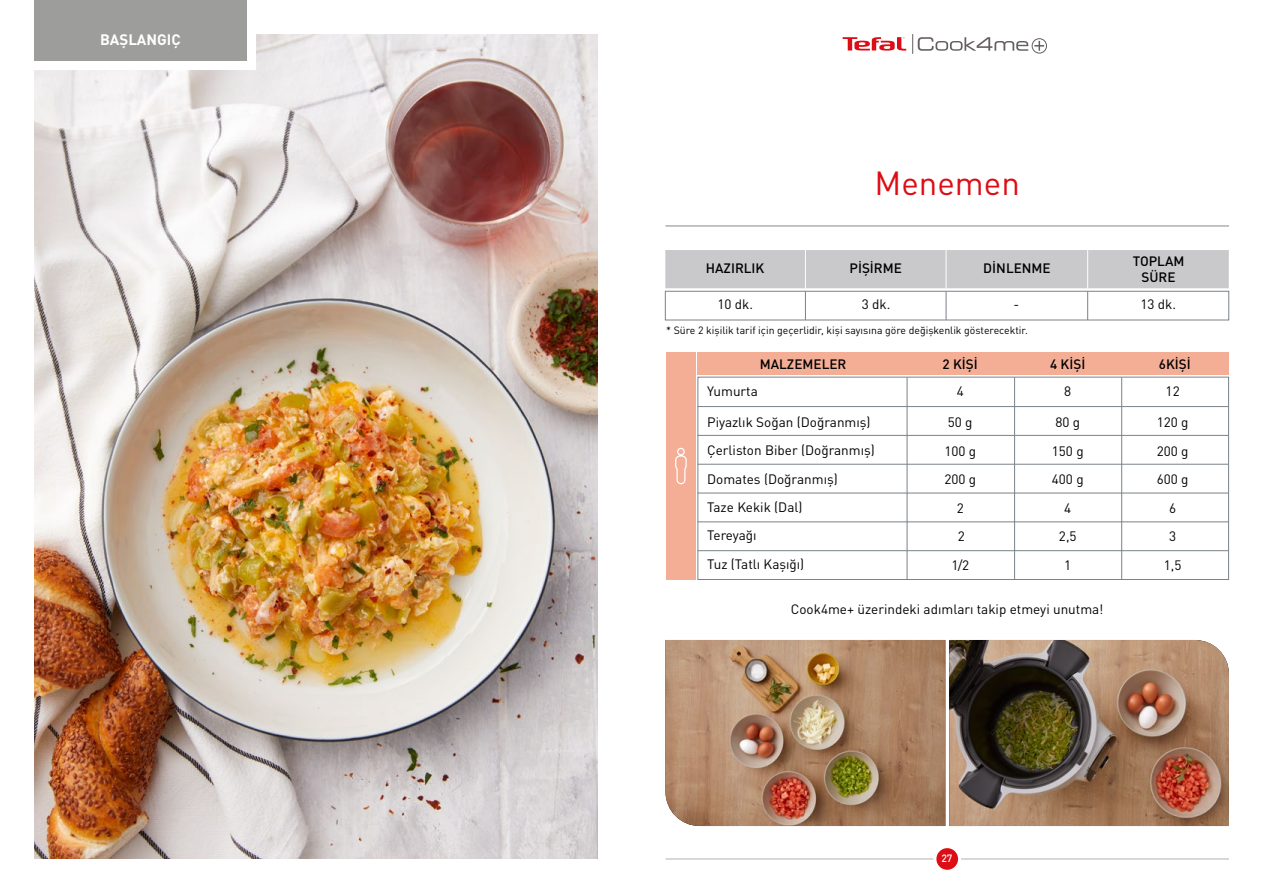
<style>
.page{position:relative;width:1263px;height:893px;background:#fff}
.page>*{position:absolute;margin:0;border:0;box-sizing:border-box;transform-origin:0 0}
.t1{font:33px "DIN Pro";color:#dc0d15}
.t2{font:700 15px "DIN Pro";color:#fff}
.t3{font:13.5px/28.8px "DIN Pro";color:#000}
.t4{font:500 13.5px/16.2px "DIN Pro";color:#000;text-align:center}
.t5{font:10.5px "DIN Pro";color:#000}
.t6{font:500 10.5px "DIN Pro";color:#fff}
</style>
<div class="page">
<hr style="left:665px;top:859px;width:564px;height:1px;background:#b3b2b2">
<div style="left:935px;top:847px;width:24px;height:24px;background:#dc0d15;border-radius:50%"></div>
<div style="left:933px;top:845px;width:28px;height:28px;border:3px solid #fff;border-radius:50%"></div>
<div style="left:697px;top:377px;width:532px;height:203px;border:1px solid #7a8288"></div>
<img style="left:34px;top:34px;width:563px;height:825px">
<div style="left:34px;top:0;width:221px;height:69px;background:#fff"></div>
<div style="left:34px;top:0;width:213px;height:61px;background:#9d9d9c"></div>
<svg style="left:843px;top:37px;width:63px;height:14px"></svg>
<svg style="left:1034px;top:41px;width:10px;height:10px"></svg>
<div style="left:1032px;top:38px;width:15px;height:15px;border:1px solid #655e5e;border-radius:50%"></div>
<svg style="left:912px;top:34px;width:116px;height:20px"></svg>
<img style="left:665px;top:640px;width:280px;height:186px">
<img style="left:949px;top:640px;width:280px;height:186px">
<hr style="left:665px;top:225px;width:564px;height:1px;background:#b3b2b2">
<hr style="left:697px;top:406px;width:531px;height:1px;background:#7a8288">
<hr style="left:697px;top:435px;width:531px;height:1px;background:#7a8288">
<hr style="left:697px;top:464px;width:531px;height:1px;background:#7a8288">
<hr style="left:697px;top:493px;width:531px;height:1px;background:#7a8288">
<hr style="left:665px;top:226px;width:564px;height:1px;background:#b3b2b2">
<div style="left:907px;top:352px;width:322px;height:23px;background:#f3ae95"></div>
<div style="left:697px;top:352px;width:210px;height:23px;background:#f3ae95"></div>
<div style="left:666px;top:352px;width:30px;height:228px;background:#f3ae95"></div>
<div style="left:665px;top:250px;width:564px;height:38px;background:#c9c9cc"></div>
<div style="left:665px;top:291px;width:564px;height:29px;border:1px solid #7a8288"></div>
<hr style="left:805px;top:250px;width:1px;height:38px;background:#fff">
<hr style="left:946px;top:250px;width:1px;height:38px;background:#fff">
<hr style="left:1087px;top:250px;width:1px;height:38px;background:#fff">
<svg style="left:805px;top:291px;width:1px;height:29px"></svg>
<svg style="left:946px;top:291px;width:1px;height:29px"></svg>
<svg style="left:1087px;top:291px;width:1px;height:29px"></svg>
<svg style="left:675px;top:447px;width:12px;height:38px"></svg>
<hr style="left:907px;top:377px;width:1px;height:203px;background:#7a8288">
<hr style="left:1014px;top:377px;width:1px;height:203px;background:#7a8288">
<hr style="left:1121px;top:377px;width:1px;height:203px;background:#7a8288">
<hr style="left:697px;top:521px;width:531px;height:1px;background:#7a8288">
<hr style="left:697px;top:550px;width:531px;height:1px;background:#7a8288">
<p class="t2" style="left:100px;top:27px;width:82px">BAŞLANGIÇ</p>
<p class="t4" style="left:706px;top:259px;width:60px">HAZIRLIK</p>
<p class="t3" style="left:717px;top:289px;width:37px">10 dk.</p>
<h1 class="t1" style="left:874px;top:157px;width:147px">Menemen</h1>
<p class="t4" style="left:849px;top:259px;width:54px">PİŞİRME</p>
<p class="t3" style="left:862px;top:289px;width:30px">3 dk.</p>
<p class="t4" style="left:983px;top:259px;width:69px">DİNLENME</p>
<p class="t3" style="left:1013px;top:289px;width:7px">-</p>
<p class="t5" style="left:666px;top:322px;width:363px">* Süre 2 kişilik tarif için geçerlidir, kişi sayısına göre değişkenlik gösterecektir.</p>
<p class="t4" style="left:1133px;top:252px;width:53px">TOPLAM<br>SÜRE</p>
<p class="t3" style="left:1140px;top:289px;width:37px">13 dk.</p>
<p class="t4" style="left:760px;top:354px;width:88px">MALZEMELER</p>
<p class="t4" style="left:943px;top:354px;width:37px">2 KİŞİ</p>
<p class="t4" style="left:1050px;top:354px;width:37px">4 KİŞİ</p>
<p class="t4" style="left:1159px;top:354px;width:33px">6KİŞİ</p>
<p class="t3" style="left:707px;top:376px;width:52px">Yumurta</p>
<p class="t3" style="left:957px;top:376px;width:9px">4</p>
<p class="t3" style="left:944px;top:405px;width:33px;line-height:29.7px">50 g<br>100 g</p>
<p class="t3" style="left:944px;top:463px;width:33px;text-align:center">200 g<br>2<br>2<br>1/2</p>
<p class="t3" style="left:707px;top:406px;width:169px">Piyazlık Soğan (Doğranmış)<br>Çerliston Biber (Doğranmış)<br>Domates (Doğranmış)<br>Taze Kekik (Dal)<br>Tereyağı<br>Tuz (Tatlı Kaşığı)</p>
<p class="t3" style="left:1064px;top:376px;width:9px">8</p>
<p class="t3" style="left:1052px;top:405px;width:33px;line-height:29.7px">80 g<br>150 g</p>
<p class="t3" style="left:1052px;top:463px;width:33px;text-align:center">400 g<br>4<br>2,5<br>1</p>
<p class="t3" style="left:791px;top:594px;width:314px">Cook4me+ üzerindeki adımları takip etmeyi unutma!</p>
<p class="t3" style="left:1165px;top:376px;width:16px">12</p>
<p class="t3" style="left:1157px;top:405px;width:33px;line-height:29.7px">120 g<br>200 g</p>
<p class="t3" style="left:1157px;top:463px;width:33px;text-align:center">600 g<br>6<br>3<br>1,5</p>
<p class="t6" style="left:941px;top:850px;width:13px">27</p>
</div>
